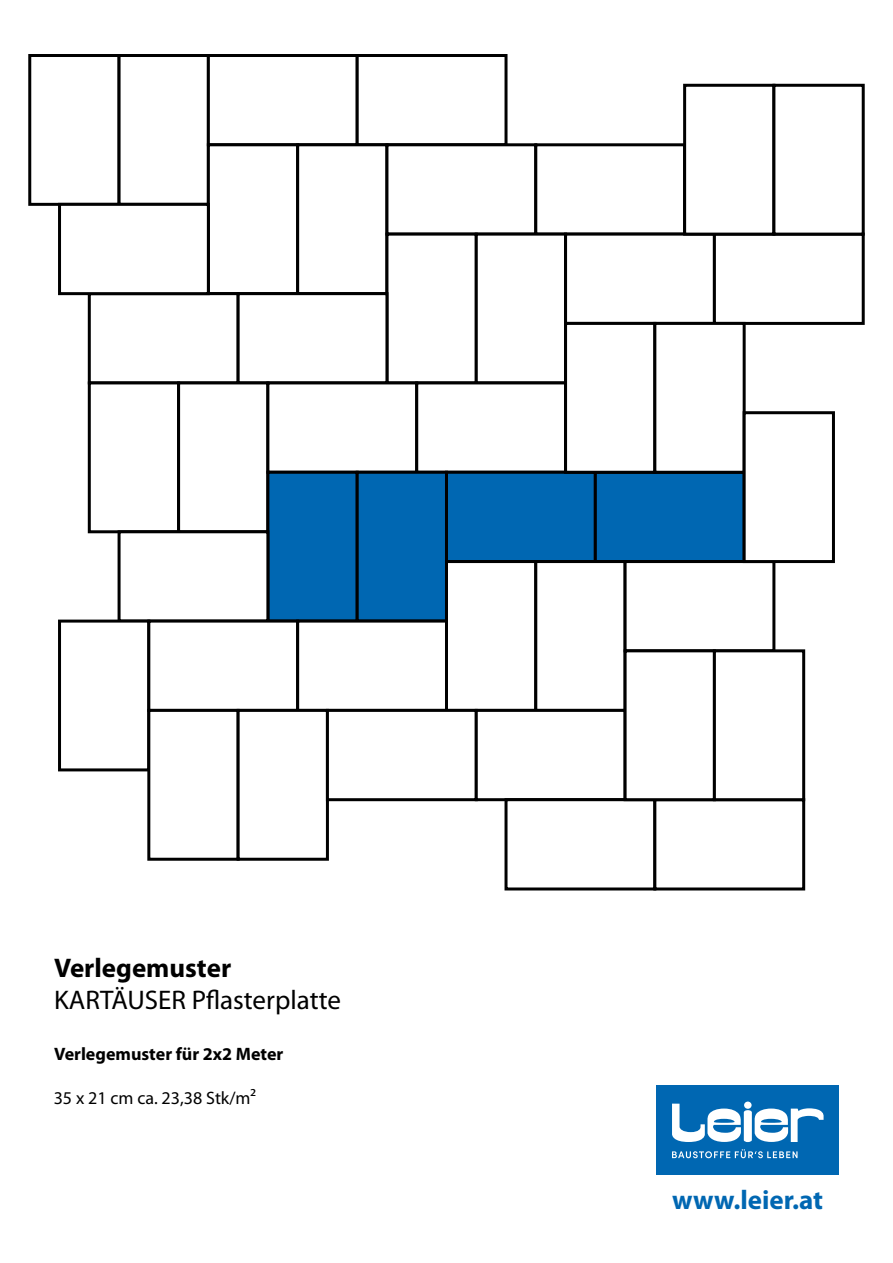
<style>
.page{position:relative;width:893px;height:1263px;background:#fff}
.page>*{position:absolute;margin:0;border:0;box-sizing:border-box;transform-origin:0 0}
.t1{font:27px "Myriad Pro";color:#000}
.t2{font:700 27px "Myriad Pro";color:#000}
.t3{font:700 27px "Myriad Pro";color:#0067b2}
.t4{font:700 18px "Myriad Pro";color:#000}
.t5{font:18px "Myriad Pro";color:#000}
</style>
<div class="page">
<div style="left:28px;top:54px;width:93px;height:152px;background:#fff;border:3px solid #000"></div>
<div style="left:118px;top:54px;width:92px;height:152px;background:#fff;border:3px solid #000"></div>
<div style="left:207px;top:54px;width:152px;height:92px;background:#fff;border:3px solid #000"></div>
<div style="left:356px;top:54px;width:151px;height:92px;background:#fff;border:3px solid #000"></div>
<div style="left:207px;top:143px;width:92px;height:152px;background:#fff;border:3px solid #000"></div>
<div style="left:296px;top:143px;width:92px;height:152px;background:#fff;border:3px solid #000"></div>
<div style="left:385px;top:143px;width:152px;height:93px;background:#fff;border:3px solid #000"></div>
<div style="left:534px;top:143px;width:152px;height:93px;background:#fff;border:3px solid #000"></div>
<div style="left:385px;top:233px;width:93px;height:151px;background:#fff;border:3px solid #000"></div>
<div style="left:475px;top:233px;width:92px;height:151px;background:#fff;border:3px solid #000"></div>
<div style="left:564px;top:233px;width:152px;height:92px;background:#fff;border:3px solid #000"></div>
<div style="left:713px;top:233px;width:152px;height:92px;background:#fff;border:3px solid #000"></div>
<div style="left:88px;top:292px;width:152px;height:92px;background:#fff;border:3px solid #000"></div>
<div style="left:237px;top:292px;width:151px;height:92px;background:#fff;border:3px solid #000"></div>
<div style="left:58px;top:203px;width:152px;height:92px;background:#fff;border:3px solid #000"></div>
<div style="left:88px;top:381px;width:92px;height:152px;background:#fff;border:3px solid #000"></div>
<div style="left:177px;top:381px;width:92px;height:152px;background:#fff;border:3px solid #000"></div>
<div style="left:266px;top:381px;width:152px;height:93px;background:#fff;border:3px solid #000"></div>
<div style="left:415px;top:381px;width:152px;height:93px;background:#fff;border:3px solid #000"></div>
<div style="left:266px;top:471px;width:93px;height:152px;background:#0067b2;border:3px solid #000"></div>
<div style="left:356px;top:471px;width:92px;height:152px;background:#0067b2;border:3px solid #000"></div>
<div style="left:445px;top:471px;width:152px;height:92px;background:#0067b2;border:3px solid #000"></div>
<div style="left:594px;top:471px;width:152px;height:92px;background:#0067b2;border:3px solid #000"></div>
<div style="left:445px;top:560px;width:92px;height:152px;background:#fff;border:3px solid #000"></div>
<div style="left:534px;top:560px;width:93px;height:152px;background:#fff;border:3px solid #000"></div>
<div style="left:624px;top:560px;width:151px;height:92px;background:#fff;border:3px solid #000"></div>
<div style="left:564px;top:322px;width:92px;height:152px;background:#fff;border:3px solid #000"></div>
<div style="left:653px;top:322px;width:93px;height:152px;background:#fff;border:3px solid #000"></div>
<div style="left:743px;top:411px;width:92px;height:152px;background:#fff;border:3px solid #000"></div>
<div style="left:683px;top:84px;width:92px;height:152px;background:#fff;border:3px solid #000"></div>
<div style="left:772px;top:84px;width:93px;height:152px;background:#fff;border:3px solid #000"></div>
<div style="left:118px;top:530px;width:151px;height:93px;background:#fff;border:3px solid #000"></div>
<div style="left:58px;top:620px;width:92px;height:151px;background:#fff;border:3px solid #000"></div>
<div style="left:147px;top:620px;width:152px;height:92px;background:#fff;border:3px solid #000"></div>
<div style="left:296px;top:620px;width:152px;height:92px;background:#fff;border:3px solid #000"></div>
<div style="left:147px;top:709px;width:93px;height:152px;background:#fff;border:3px solid #000"></div>
<div style="left:237px;top:709px;width:92px;height:152px;background:#fff;border:3px solid #000"></div>
<div style="left:326px;top:709px;width:152px;height:92px;background:#fff;border:3px solid #000"></div>
<div style="left:475px;top:709px;width:152px;height:92px;background:#fff;border:3px solid #000"></div>
<div style="left:504px;top:798px;width:152px;height:92px;background:#fff;border:3px solid #000"></div>
<div style="left:653px;top:798px;width:152px;height:92px;background:#fff;border:3px solid #000"></div>
<div style="left:624px;top:649px;width:92px;height:152px;background:#fff;border:3px solid #000"></div>
<div style="left:713px;top:649px;width:92px;height:152px;background:#fff;border:3px solid #000"></div>
<div style="left:656px;top:1085px;width:183px;height:90px;background:#0067b2"></div>
<svg style="left:672px;top:1103px;width:152px;height:39px"></svg>
<svg style="left:672px;top:1149px;width:125px;height:9px"></svg>
<h1 class="t2" style="left:54px;top:953px;width:179px">Verlegemuster</h1>
<h1 class="t1" style="left:54px;top:986px;width:288px">KARTÄUSER Pflasterplatte</h1>
<p class="t4" style="left:54px;top:1044px;width:231px">Verlegemuster für 2x2 Meter</p>
<p class="t5" style="left:54px;top:1088px;width:204px">35 x 21 cm ca. 23,38 Stk/m²</p>
<h1 class="t3" style="left:672px;top:1185px;width:153px">www.leier.at</h1>
</div>
